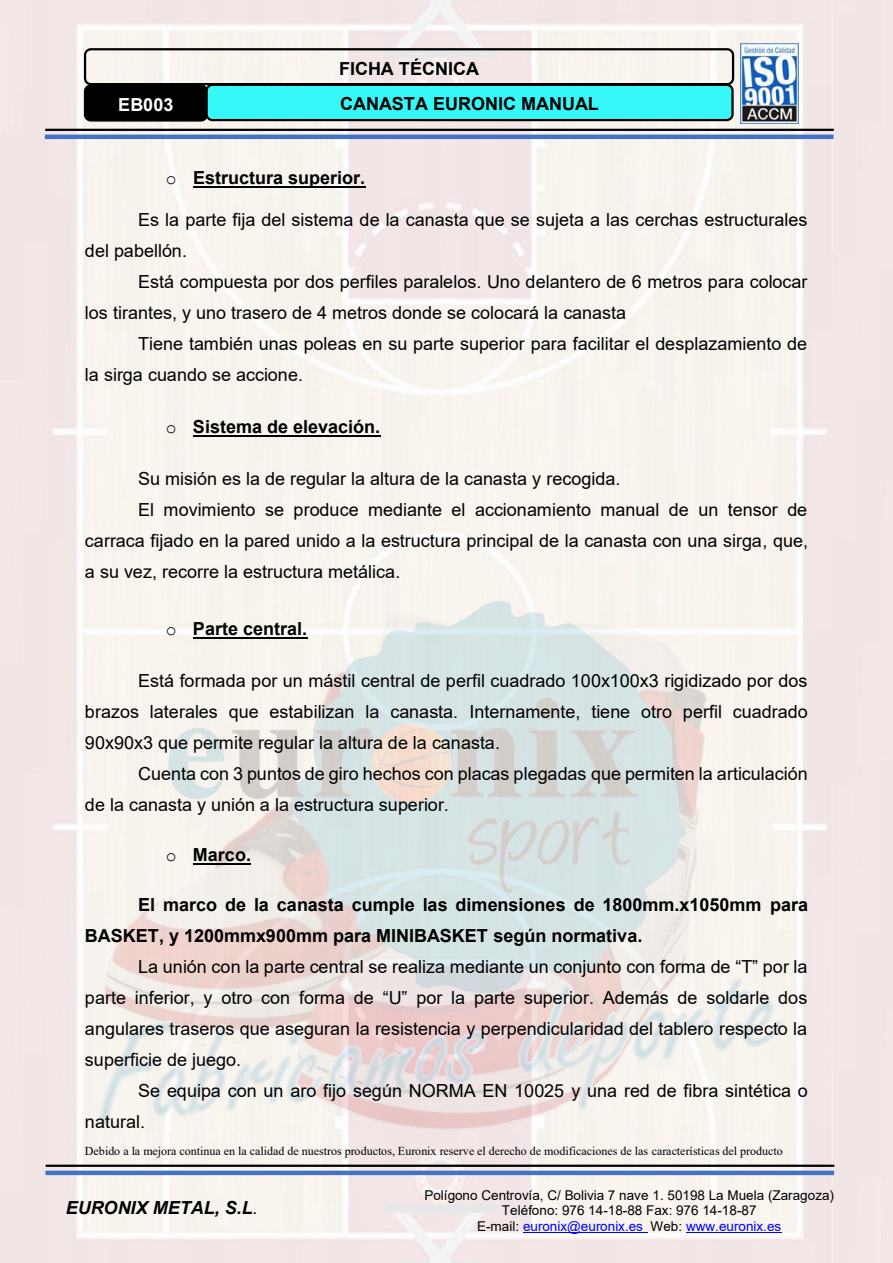
<style>
.page{position:relative;width:893px;height:1263px;background:#fff}
.page>*{position:absolute;margin:0;border:0;box-sizing:border-box;transform-origin:0 0}
.t1{font:18px/31px "Arial";color:#000}
.t2{font:700 18px/31.2px "Arial";color:#000}
.t3{font:italic 700 18px "Arial";color:#000}
.t4{font:700 18px "Arial";letter-spacing:.005em;color:#fff}
.t5{font:13.5px/15.6px "Arial";letter-spacing:.005em;color:#000;text-align:center}
.t6{font:12px "Times New Roman";color:#000}
.s1{font-family:"Courier New";font-weight:400}
.s2{color:#00f}
.s3{font-weight:400}
</style>
<div class="page">
<img style="left:0;top:0;width:893px;height:1263px">
<hr style="left:523px;top:1232px;width:124px;height:1px;background:#00f">
<hr style="left:686px;top:1232px;width:95px;height:1px;background:#00f">
<hr style="left:45px;top:1171px;width:789px;height:4px;background:#4472c4">
<hr style="left:46px;top:1165px;width:788px;height:2px;background:#000">
<hr style="left:45px;top:135px;width:788px;height:4px;background:#4472c4">
<hr style="left:45px;top:129px;width:789px;height:2px;background:#000">
<img style="left:741px;top:44px;width:57px;height:80px">
<div style="left:84px;top:84px;width:124px;height:38px;background:#000;border:2px solid #000;border-radius:6px"></div>
<div style="left:206px;top:84px;width:528px;height:37px;background:#36f8f8;border:2px solid #000;border-radius:6px"></div>
<div style="left:84px;top:48px;width:650px;height:37px;border:2px solid #000;border-radius:6px"></div>
<img style="left:82px;top:586px;width:723px;height:545px">
<hr style="left:193px;top:186px;width:172px;height:2px;background:#000">
<hr style="left:193px;top:435px;width:187px;height:2px;background:#000">
<hr style="left:193px;top:637px;width:114px;height:2px;background:#000">
<hr style="left:193px;top:863px;width:58px;height:2px;background:#000">
<p class="t2" style="left:339px;top:53px;width:142px">FICHA TÉCNICA</p>
<p class="t4" style="left:118px;top:92px;width:57px">EB003</p>
<p class="t2" style="left:340px;top:88px;width:260px">CANASTA EURONIC MANUAL</p>
<p class="t2" style="left:166px;top:162px;width:201px"><span class="s1">o</span> Estructura superior.</p>
<p class="t1" style="left:85px;top:204px;width:724px;text-indent:53px">Es la parte fija del sistema de la canasta que se sujeta a las cerchas estructurales del pabellón.</p>
<p class="t1" style="left:85px;top:266px;width:724px;text-indent:53px">Está compuesta por dos perfiles paralelos. Uno delantero de 6 metros para colocar los tirantes, y uno trasero de 4 metros donde se colocará la canasta</p>
<p class="t1" style="left:85px;top:328px;width:724px;text-indent:53px">Tiene también unas poleas en su parte superior para facilitar el desplazamiento de la sirga cuando se accione.</p>
<p class="t2" style="left:166px;top:411px;width:216px"><span class="s1">o</span> Sistema de elevación.</p>
<p class="t1" style="left:138px;top:463px;width:484px">Su misión es la de regular la altura de la canasta y recogida.</p>
<p class="t1" style="left:138px;top:494px;width:671px">El movimiento se produce mediante el accionamiento manual de un tensor de</p>
<p class="t1" style="left:85px;top:525px;width:725px">carraca fijado en la pared unido a la estructura principal de la canasta con una sirga, que,</p>
<p class="t1" style="left:85px;top:556px;width:317px">a su vez, recorre la estructura metálica.</p>
<p class="t2" style="left:166px;top:613px;width:143px"><span class="s1">o</span> Parte central.</p>
<p class="t1" style="left:85px;top:665px;width:724px;text-align:justify;text-indent:53px">Está formada por un mástil central de perfil cuadrado 100x100x3 rigidizado por dos brazos laterales que estabilizan la canasta. Internamente, tiene otro perfil cuadrado 90x90x3 que permite regular la altura de la canasta.</p>
<p class="t1" style="left:85px;top:758px;width:724px;text-indent:53px">Cuenta con 3 puntos de giro hechos con placas plegadas que permiten la articulación de la canasta y unión a la estructura superior.</p>
<p class="t2" style="left:166px;top:839px;width:87px"><span class="s1">o</span> Marco.</p>
<p class="t2" style="left:85px;top:889px;width:725px;text-indent:53px">El marco de la canasta cumple las dimensiones de 1800mm.x1050mm para<br>BASKET, y 1200mmx900mm para MINIBASKET según normativa.</p>
<p class="t1" style="left:85px;top:951px;width:724px;text-align:justify;text-indent:53px">La unión con la parte central se realiza mediante un conjunto con forma de “T” por la parte inferior, y otro con forma de “U” por la parte superior. Además de soldarle dos angulares traseros que aseguran la resistencia y perpendicularidad del tablero respecto la superficie de juego.</p>
<p class="t1" style="left:85px;top:1075px;width:725px;text-indent:53px">Se equipa con un aro fijo según NORMA EN 10025 y una red de fibra sintética o natural.</p>
<p class="t6" style="left:85px;top:1142px;width:699px">Debido a la mejora continua en la calidad de nuestros productos, Euronix reserve el derecho de modificaciones de las características del producto</p>
<p class="t5" style="left:424px;top:1187px;width:411px">Polígono Centrovía, C/ Bolivia 7 nave 1. 50198 La Muela (Zaragoza)<br>Teléfono: 976 14-18-88 Fax: 976 14-18-87<br>E-mail: <span class="s2">euronix@euronix.es</span> Web: <span class="s2">www.euronix.es</span></p>
<p class="t3" style="left:66px;top:1196px;width:194px">EURONIX METAL, S.L<span class="s3">.</span></p>
</div>
